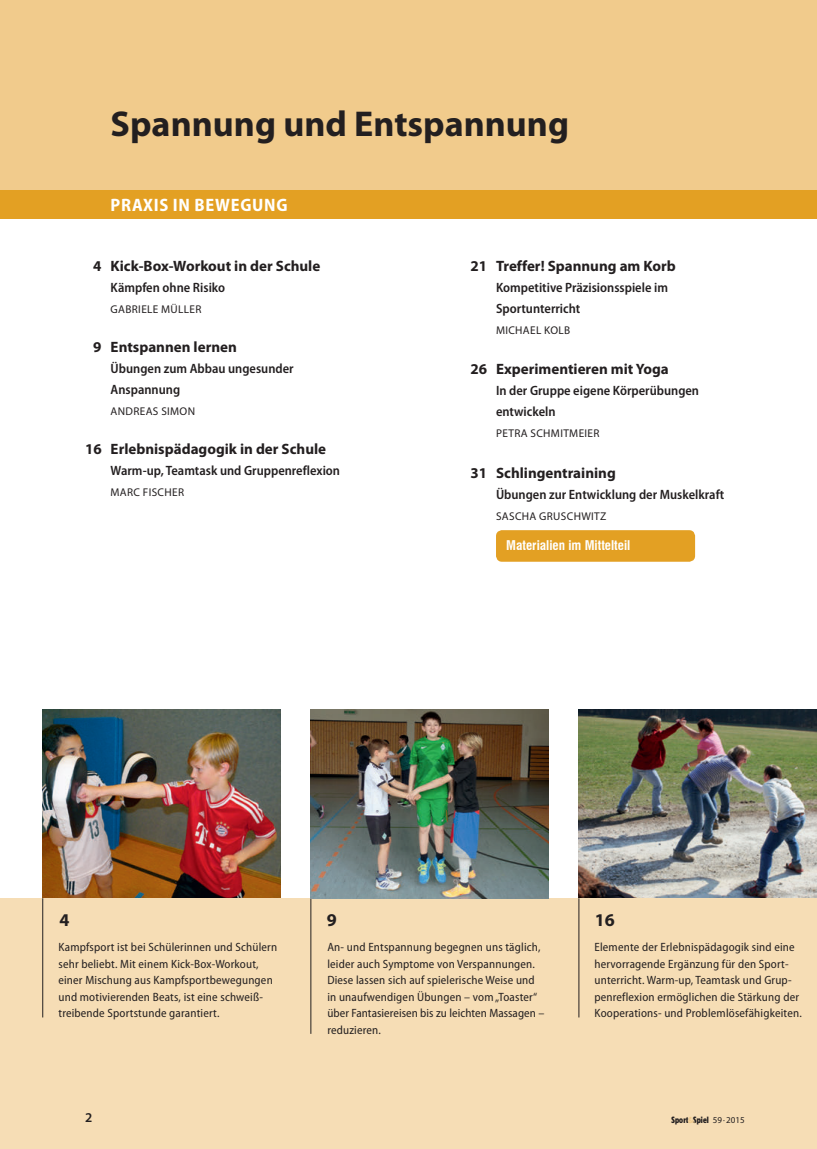
<style>
.page{position:relative;width:817px;height:1149px;background:#fff}
.page>*{position:absolute;margin:0;border:0;box-sizing:border-box;transform-origin:0 0}
.t1{font:700 36px "Myriad Pro";color:#231f20}
.t2{font:700 semi-condensed 18px "Myriad Pro";letter-spacing:.04em;color:#fff}
.t3{font:700 18px "Myriad";color:#231f20}
.t4{font:700 15px "Myriad Pro";color:#231f20}
.t5{font:600 semi-condensed 13.5px/21px "Myriad Pro";color:#231f20}
.t6{font:600 13.5px "Myriad Pro";color:#231f20}
.t7{font:700 condensed 13.05px "Swiss 721 BT";color:#fff}
.t8{font:semi-condensed 12px/16.5px "Myriad Pro";letter-spacing:.015em;color:#231f20}
.t9{font:11.25px "Myriad Pro";letter-spacing:.03em;color:#231f20}
.t10{font:9px "Myriad Pro";color:#231f20}
.t11{font:9px "Kal Con Bol";color:#231f20}
.s1{font-family:"Kal Con Bol"}
</style>
<div class="page">
<img style="left:578px;top:709px;width:238px;height:189px">
<img style="left:43px;top:709px;width:238px;height:188px">
<div style="left:0;top:0;width:816px;height:206px;background:#f1cb8c"></div>
<div style="left:0;top:191px;width:816px;height:28px;background:#e3a023"></div>
<div style="left:0;top:898px;width:816px;height:250px;background:#f6ddb5"></div>
<div style="left:496px;top:530px;width:199px;height:31px;background:#e3a023;border-radius:6px"></div>
<hr style="left:42px;top:898px;width:1px;height:119px;background:#231f20">
<hr style="left:310px;top:898px;width:1px;height:135px;background:#231f20">
<hr style="left:578px;top:898px;width:1px;height:119px;background:#231f20">
<img style="left:310px;top:709px;width:239px;height:189px">
<h1 class="t1" style="left:111px;top:104px;width:460px">Spannung und Entspannung</h1>
<h2 class="t2" style="left:111px;top:195px;width:178px">PRAXIS IN BEWEGUNG</h2>
<p class="t4" style="left:93px;top:257px;width:228px">4 Kick-Box-Workout in der Schule</p>
<p class="t5" style="left:111px;top:276px;width:116px">Kämpfen ohne Risiko</p>
<p class="t9" style="left:111px;top:302px;width:92px">GABRIELE MÜLLER</p>
<p class="t4" style="left:93px;top:338px;width:145px">9 Entspannen lernen</p>
<p class="t5" style="left:111px;top:357px;width:184px">Übungen zum Abbau ungesunder<br>Anspannung</p>
<p class="t9" style="left:111px;top:404px;width:86px">ANDREAS SIMON</p>
<p class="t4" style="left:85px;top:440px;width:242px">16 Erlebnispädagogik in der Schule</p>
<p class="t5" style="left:111px;top:459px;width:231px">Warm-up, Teamtask und Gruppenreflexion</p>
<p class="t9" style="left:111px;top:485px;width:75px">MARC FISCHER</p>
<p class="t4" style="left:470px;top:257px;width:207px">21 Treffer! Spannung am Korb</p>
<p class="t5" style="left:496px;top:277px;width:173px">Kompetitive Präzisionsspiele im<br>Sport unterricht</p>
<p class="t9" style="left:496px;top:323px;width:76px">MICHAEL KOLB</p>
<p class="t4" style="left:470px;top:360px;width:200px">26 Experimentieren mit Yoga</p>
<p class="t5" style="left:496px;top:380px;width:204px">In der Gruppe eigene Körperübungen entwickeln</p>
<p class="t9" style="left:496px;top:427px;width:105px">PETRA SCHMITMEIER</p>
<p class="t4" style="left:470px;top:464px;width:147px">31 Schlingentraining</p>
<p class="t5" style="left:496px;top:484px;width:230px">Übungen zur Entwicklung der Muskel kraft</p>
<p class="t9" style="left:496px;top:509px;width:112px">SASCHA GRUSCHWITZ</p>
<p class="t7" style="left:506px;top:537px;width:126px">Materialien im Mittelteil</p>
<h2 class="t3" style="left:59px;top:910px;width:11px">4</h2>
<h2 class="t3" style="left:327px;top:910px;width:11px">9</h2>
<h2 class="t3" style="left:595px;top:910px;width:21px">16</h2>
<p class="t8" style="left:58px;top:938px;width:220px">Kampfsport ist bei Schülerinnen und Schülern sehr beliebt. Mit einem Kick-Box-Workout, einer Mischung aus Kampfsportbewegungen und motivierenden Beats, ist eine schweiß&shy;treibende Sportstunde garantiert.</p>
<p class="t8" style="left:327px;top:938px;width:218px">An- und Entspannung begegnen uns täglich, leider auch Symptome von Verspannungen.<br>Diese lassen sich auf spielerische Weise und in unaufwendigen Übungen – vom „Toaster“ über Fantasiereisen bis zu leichten Massagen – reduzieren.</p>
<p class="t8" style="left:594px;top:938px;width:209px">Elemente der Erlebnispädagogik sind eine hervorragende Ergänzung für den Sport - unterricht. Warm-up, Teamtask und Grup&shy;penreflexion ermöglichen die Stärkung der Kooperations- und Problemlösefähigkeiten.</p>
<p class="t6" style="left:85px;top:1109px;width:9px">2</p>
<p class="t11" style="left:671px;top:1113px;width:18px">Sport</p>
<p class="t10" style="left:693px;top:1114px;width:53px"><span class="s1">Spiel</span> 59 · 2015</p>
</div>
